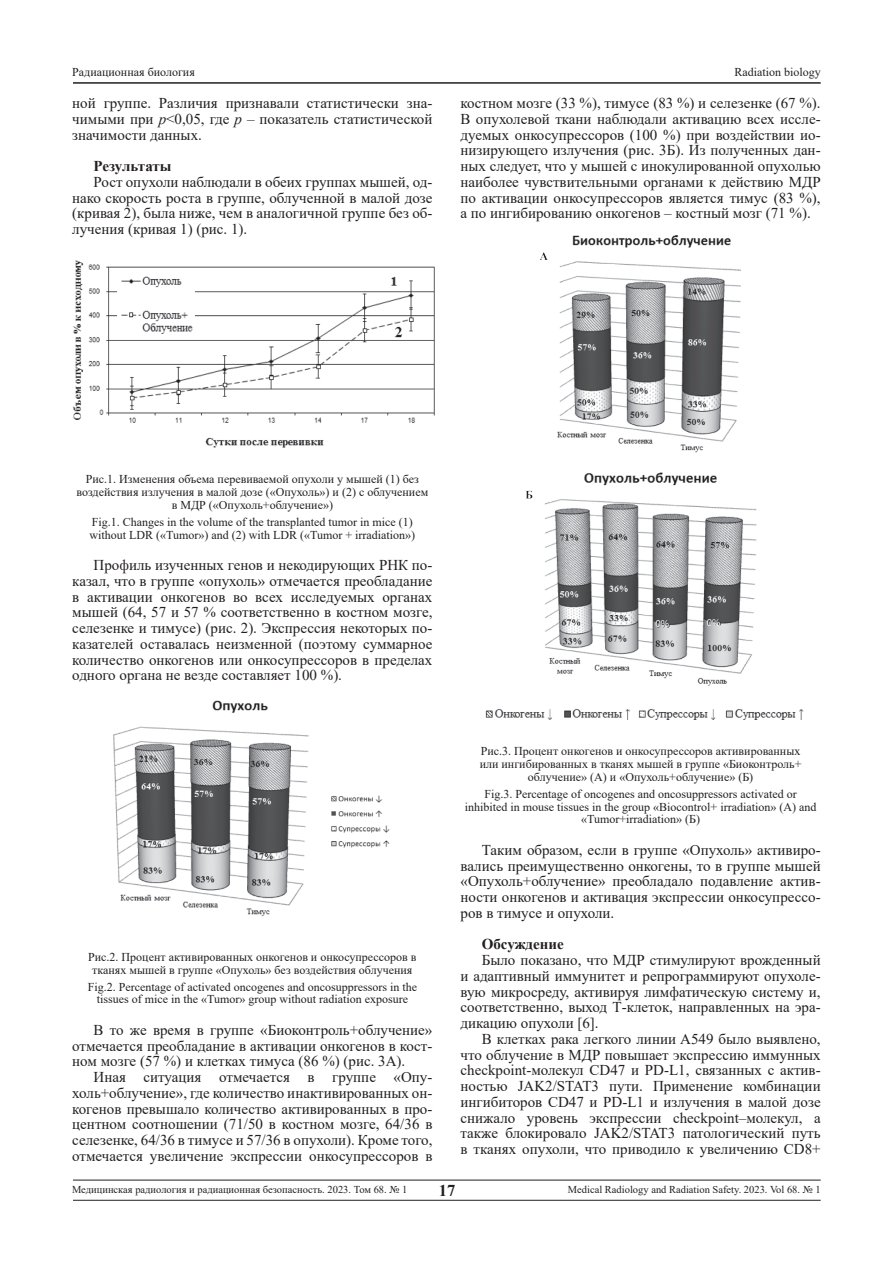
<style>
.page{position:relative;width:893px;height:1263px;background:#fff}
.page>*{position:absolute;margin:0;border:0;box-sizing:border-box;transform-origin:0 0}
.t1{font:700 16.5px "Times New Roman";color:#231f20}
.t2{font:15px/15.8px "Times New Roman";color:#231f20;text-align:justify}
.t3{font:700 15px "Times New Roman";color:#231f20}
.t4{font:12px/12.8px "Times New Roman";color:#231f20;text-align:center}
.t5{font:10.5px "Times New Roman";color:#231f20}
.t6{font:10.5px "Myriad Pro";color:#fff}
.s1{font-style:italic}
</style>
<div class="page">
<hr style="left:0;top:82px;width:821px;height:2px;background:#231f20">
<div style="left:0;top:74px;width:72px;height:17px;background:#fff"></div>
<hr style="left:0;top:1200px;width:821px;height:1px;background:#231f20">
<hr style="left:0;top:1180px;width:821px;height:1px;background:#231f20">
<div style="left:0;top:1168px;width:72px;height:45px;background:#fff"></div>
<img style="left:73px;top:260px;width:362px;height:188px">
<img style="left:118px;top:272px;width:76px;height:63px">
<img style="left:113px;top:700px;width:277px;height:217px">
<img style="left:540px;top:235px;width:201px;height:218px">
<img style="left:526px;top:472px;width:231px;height:214px">
<img style="left:485px;top:709px;width:319px;height:11px">
<div style="left:100px;top:263px;width:5px;height:132px;background:#fff"></div>
<p class="t4" style="left:72px;top:66px;width:124px">Радиационная биология</p>
<p class="t4" style="left:734px;top:65px;width:88px">Radiation biology</p>
<p class="t2" style="left:72px;top:95px;width:362px">ной группе. Различия признавали статистически зна&shy;чимыми при <span class="s1">р</span>&lt;0,05, где <span class="s1">р</span> – показатель статистической значимости данных.</p>
<p class="t3" style="left:94px;top:155px;width:79px">Результаты</p>
<p class="t2" style="left:72px;top:174px;width:362px;text-indent:21px">Рост опухоли наблюдали в обеих группах мышей, од&shy;нако скорость роста в группе, облученной в малой дозе (кривая 2), была ниже, чем в аналогичной группе без об&shy;лучения (кривая 1) (рис. 1).</p>
<p class="t2" style="left:460px;top:95px;width:362px">костном мозге (33 %), тимусе (83 %) и селезенке (67 %).<br>В опухолевой ткани наблюдали активацию всех иссле&shy;дуемых онкосупрессоров (100 %) при воздействии ио&shy;низирующего излучения (рис. 3Б). Из полученных дан&shy;ных следует, что у мышей с инокулированной опухолью наиболее чувствительными органами к действию МДР по активации онкосупрессоров является тимус (83 %), а по ингибированию онкогенов – костный мозг (71 %).</p>
<p class="t4" style="left:76px;top:472px;width:353px">Рис.1. Изменения объема перевиваемой опухоли у мышей (1) без воздействия излучения в малой дозе («Опухоль») и (2) с облучением в МДР («Опухоль+облучение»)</p>
<p class="t4" style="left:90px;top:515px;width:327px;text-align:left">Fig.1. Changes in the volume of the transplanted tumor in mice (1) without LDR («Tumor») and (2) with LDR («Tumor + irradiation»)</p>
<p class="t2" style="left:72px;top:557px;width:362px;text-indent:21px">Профиль изученных генов и некодирующих РНК по&shy;казал, что в группе «опухоль» отмечается преобладание в активации онкогенов во всех исследуемых органах мышей (64, 57 и 57 % соответственно в костном мозге, селезенке и тимусе) (рис. 2). Экспрессия некоторых по&shy;казателей оставалась неизменной (поэтому суммарное количество онкогенов или онкосупрессоров в пределах одного органа не везде составляет 100 %).</p>
<p class="t4" style="left:88px;top:950px;width:330px">Рис.2. Процент активированных онкогенов и онкосупрессоров в тканях мышей в группе «Опухоль» без воздействия облучения</p>
<p class="t4" style="left:88px;top:980px;width:331px">Fig.2. Percentage of activated oncogenes and oncosuppressors in the tissues of mice in the «Tumor» group without radiation exposure</p>
<p class="t2" style="left:72px;top:1021px;width:362px;text-indent:21px">В то же время в группе «Биоконтроль+облучение» отмечается преобладание в активации онкогенов в кост&shy;ном мозге (57 %) и клетках тимуса (86 %) (рис. 3А).</p>
<p class="t2" style="left:72px;top:1069px;width:362px;text-indent:21px">Иная ситуация отмечается в группе «Опу&shy;холь+облучение», где количество инактивированных он&shy;когенов превышало количество активированных в про&shy;центном соотношении (71/50 в костном мозге, 64/36 в селезенке, 64/36 в тимусе и 57/36 в опухоли). Кроме того, отмечается увеличение экспрессии онкосупрессоров в</p>
<p class="t6" style="left:655px;top:617px;width:15px">0%</p>
<p class="t6" style="left:707px;top:616px;width:15px">0%</p>
<p class="t4" style="left:480px;top:744px;width:323px">Рис.3. Процент онкогенов и онкосупрессоров активированных или ингибированных в тканях мышей в группе «Биоконтроль+ облучение» (А) и «Опухоль+облучение» (Б)</p>
<p class="t4" style="left:465px;top:787px;width:353px">Fig.3. Percentage of oncogenes and oncosuppressors activated or inhibited in mouse tissues in the group «Biocontrol+ irradiation» (A) and «Tumor+irradiation» (Б)</p>
<p class="t2" style="left:460px;top:841px;width:362px;text-indent:21px">Таким образом, если в группе «Опухоль» активиро&shy;вались преимущественно онкогены, то в группе мышей «Опухоль+облучение» преобладало подавление актив&shy;ности онкогенов и активация экспрессии онкосупрессо&shy;ров в тимусе и опухоли.</p>
<p class="t3" style="left:482px;top:933px;width:83px">Обсуждение</p>
<p class="t2" style="left:460px;top:952px;width:362px;text-indent:21px">Было показано, что МДР стимулируют врожденный и адаптивный иммунитет и репрограммируют опухоле&shy;вую микросреду, активируя лимфатическую систему и, соответственно, выход Т-клеток, направленных на эра&shy;дикацию опухоли [6].</p>
<p class="t2" style="left:460px;top:1030px;width:362px;text-indent:21px">В клетках рака легкого линии A549 было выявлено, что облучение в МДР повышает экспрессию иммунных checkpoint-молекул CD47 и PD-L1, связанных с актив&shy;ностью JAK2/STAT3 пути. Применение комбинации ингибиторов CD47 и PD-L1 и излучения в малой дозе снижало уровень экспрессии checkpoint–молекул, а также блокировало JAK2/STAT3 патологический путь в тканях опухоли, что приводило к увеличению CD8+</p>
<p class="t5" style="left:72px;top:1182px;width:337px">Медицинская радиология и радиационная безопасность. 2023. Том 68. № 1</p>
<p class="t1" style="left:439px;top:1178px;width:18px">17</p>
<p class="t5" style="left:568px;top:1182px;width:254px">Medical Radiology and Radiation Safety. 2023. Vol 68. № 1</p>
</div>
